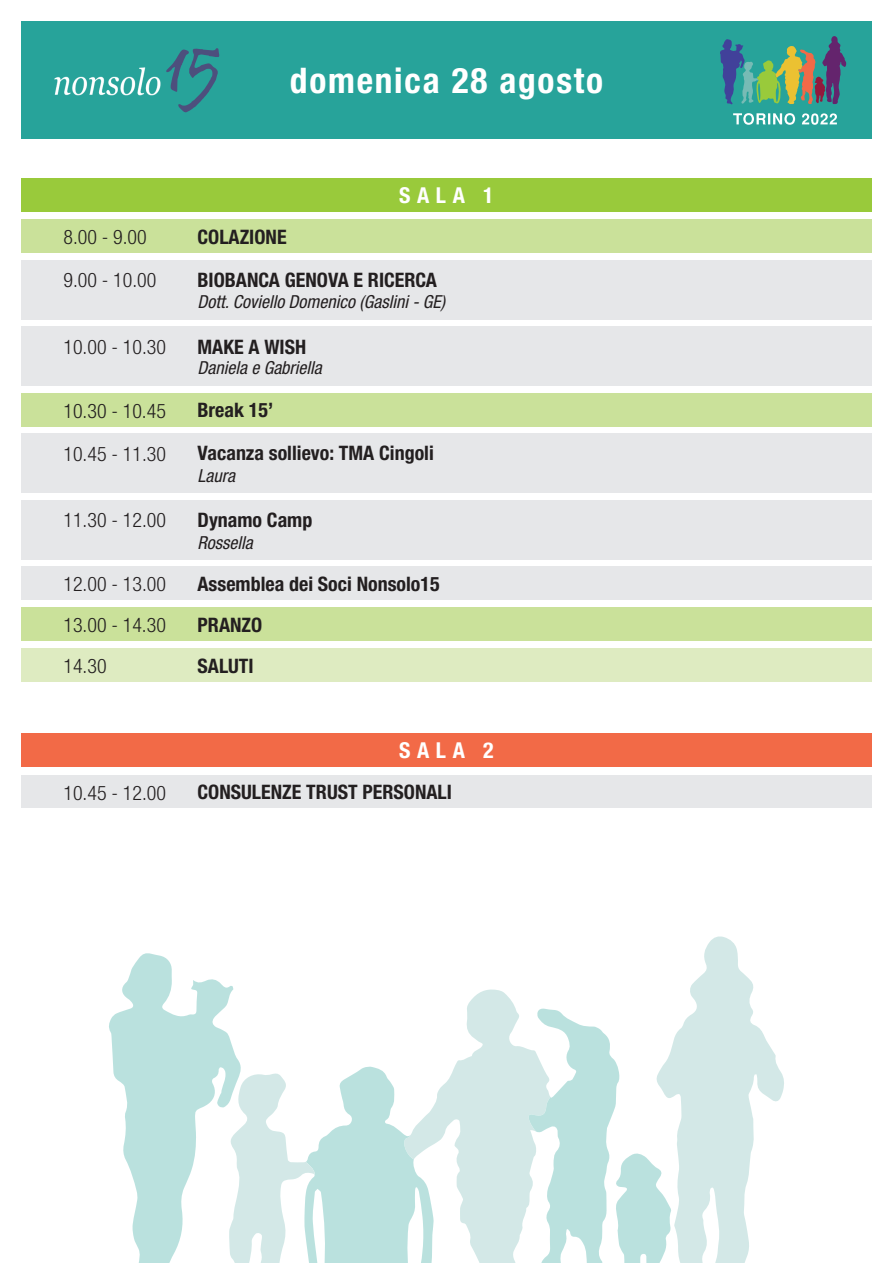
<style>
.page{position:relative;width:893px;height:1263px;background:#fff}
.page>*{position:absolute;margin:0;border:0;box-sizing:border-box;transform-origin:0 0}
.t1{font:700 condensed 35.4px "Helvetica Neue";letter-spacing:.05em;color:#fff}
.t2{font:700 condensed 21.9px "Helvetica Neue";letter-spacing:.3em;color:#fff}
.t3{font:700 condensed 19.95px "Helvetica Neue";color:#231f20}
.t4{font:300 condensed 19.95px "Helvetica Neue";color:#231f20}
.t5{font:italic condensed 18px "Helvetica Neue";color:#231f20}
</style>
<div class="page">
<div style="left:21px;top:178px;width:851px;height:33px;background:#99ca3b"></div>
<svg style="left:109px;top:936px;width:675px;height:327px"></svg>
<div style="left:21px;top:21px;width:851px;height:118px;background:#27a39a"></div>
<svg style="left:720px;top:36px;width:126px;height:68px"></svg>
<svg style="left:733px;top:113px;width:104px;height:12px"></svg>
<img style="left:54px;top:67px;width:107px;height:29px">
<svg style="left:166px;top:48px;width:53px;height:65px"></svg>
<div style="left:21px;top:326px;width:851px;height:60px;background:#e6e7e9"></div>
<div style="left:21px;top:393px;width:851px;height:34px;background:#cae19a"></div>
<div style="left:21px;top:260px;width:851px;height:60px;background:#e6e7e9"></div>
<div style="left:21px;top:219px;width:851px;height:34px;background:#cae19a"></div>
<div style="left:21px;top:434px;width:851px;height:59px;background:#e6e7e9"></div>
<div style="left:21px;top:500px;width:851px;height:60px;background:#e6e7e9"></div>
<div style="left:21px;top:566px;width:851px;height:34px;background:#e6e7e9"></div>
<div style="left:21px;top:607px;width:851px;height:34px;background:#cae19a"></div>
<div style="left:21px;top:648px;width:851px;height:34px;background:#deebc1"></div>
<div style="left:21px;top:733px;width:851px;height:34px;background:#f26a47"></div>
<div style="left:21px;top:775px;width:851px;height:33px;background:#e6e7e9"></div>
<h1 class="t1" style="left:290px;top:59px;width:314px">domenica 28 agosto</h1>
<p class="t4" style="left:63px;top:226px;width:85px">8.00 - 9.00</p>
<p class="t3" style="left:198px;top:225px;width:91px">COLAZIONE</p>
<p class="t2" style="left:399px;top:182px;width:96px">SALA 1</p>
<p class="t4" style="left:63px;top:269px;width:94px">9.00 - 10.00</p>
<p class="t3" style="left:198px;top:268px;width:241px">BIOBANCA GENOVA E RICERCA</p>
<p class="t5" style="left:198px;top:292px;width:249px">Dott. Coviello Domenico (Gaslini - GE)</p>
<p class="t4" style="left:63px;top:336px;width:104px">10.00 - 10.30</p>
<p class="t3" style="left:198px;top:334px;width:110px">MAKE A WISH</p>
<p class="t5" style="left:198px;top:358px;width:126px">Daniela e Gabriella</p>
<p class="t4" style="left:63px;top:399px;width:104px">10.30 - 10.45</p>
<p class="t3" style="left:198px;top:398px;width:77px">Break 15’</p>
<p class="t4" style="left:63px;top:442px;width:104px">10.45 - 11.30</p>
<p class="t3" style="left:198px;top:441px;width:238px">Vacanza sollievo: TMA Cingoli</p>
<p class="t5" style="left:198px;top:465px;width:39px">Laura</p>
<p class="t4" style="left:63px;top:508px;width:104px">11.30 - 12.00</p>
<p class="t3" style="left:198px;top:508px;width:116px">Dynamo Camp</p>
<p class="t5" style="left:198px;top:532px;width:57px">Rossella</p>
<p class="t4" style="left:63px;top:573px;width:104px">12.00 - 13.00</p>
<p class="t3" style="left:198px;top:572px;width:244px">Assemblea dei Soci Nonsolo15</p>
<p class="t4" style="left:63px;top:614px;width:104px">13.00 - 14.30</p>
<p class="t3" style="left:198px;top:613px;width:66px">PRANZO</p>
<p class="t4" style="left:63px;top:654px;width:45px">14.30</p>
<p class="t3" style="left:198px;top:653px;width:58px">SALUTI</p>
<p class="t2" style="left:399px;top:737px;width:96px">SALA 2</p>
<p class="t4" style="left:63px;top:781px;width:104px">10.45 - 12.00</p>
<p class="t3" style="left:198px;top:780px;width:256px">CONSULENZE TRUST PERSONALI</p>
</div>
